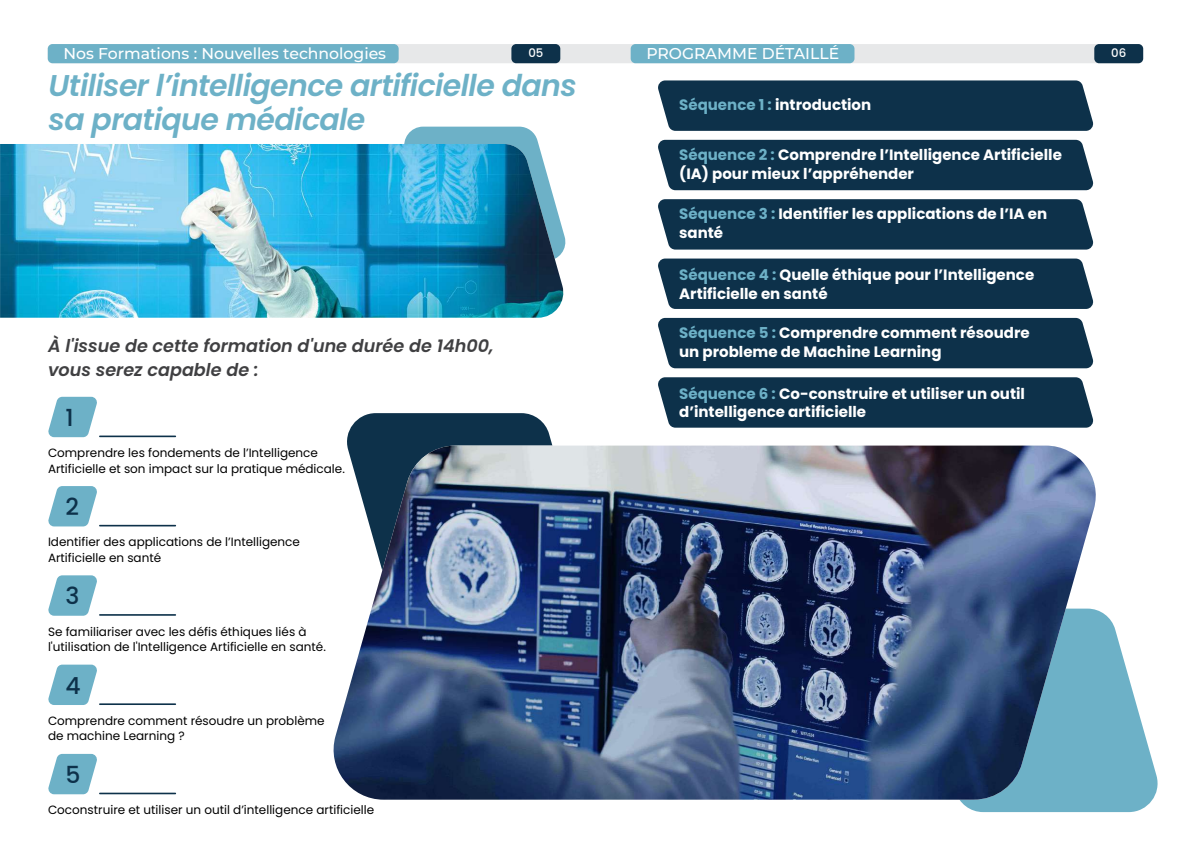
<style>
.page{position:relative;width:1191px;height:842px;background:#fff}
.page>*{position:absolute;margin:0;border:0;box-sizing:border-box;transform-origin:0 0}
.t1{font:italic 600 30px/34.4px "Poppins";letter-spacing:-.02em;color:#6db1c7}
.t2{font:500 23.5px "Poppins";color:#0d314a}
.t3{font:italic 600 17.6px/24.4px "Poppins";color:#404042}
.t4{font:500 15.7px "Montserrat";color:#fff}
.t5{font:700 15px/18.6px "Poppins";color:#fff}
.t6{font:12px/15.6px "Poppins";color:#010101}
.t7{font:500 11.7px "Poppins";color:#fff}
.s1{color:#6db1c7}
</style>
<div class="page">
<svg style="left:960px;top:612px;width:198px;height:200px;fill:#6db1c7"></svg>
<div style="left:48px;top:44px;width:1095px;height:19px;background:#e7e8e9;border-radius:5px"></div>
<div style="left:630px;top:44px;width:224px;height:19px;background:#6db1c7;border-radius:5px"></div>
<div style="left:1094px;top:44px;width:49px;height:19px;background:#0d314a;border-radius:5px"></div>
<div style="left:658px;top:80px;width:436px;height:51px;background:#0d314a"></div>
<div style="left:658px;top:140px;width:436px;height:50px;background:#0d314a"></div>
<div style="left:658px;top:199px;width:436px;height:51px;background:#0d314a"></div>
<div style="left:658px;top:259px;width:436px;height:50px;background:#0d314a"></div>
<div style="left:658px;top:318px;width:436px;height:50px;background:#0d314a"></div>
<div style="left:658px;top:377px;width:436px;height:51px;background:#0d314a"></div>
<svg style="left:347px;top:413px;width:248px;height:33px;fill:#0d314a"></svg>
<div style="left:48px;top:44px;width:351px;height:19px;background:#6db1c7;border-radius:5px"></div>
<div style="left:511px;top:44px;width:49px;height:19px;background:#0d314a;border-radius:5px"></div>
<svg style="left:48px;top:397px;width:49px;height:40px"></svg>
<hr style="left:99px;top:436px;width:77px;height:1px;background:#0d314a">
<svg style="left:48px;top:486px;width:49px;height:40px"></svg>
<hr style="left:99px;top:525px;width:77px;height:1px;background:#0d314a">
<svg style="left:48px;top:575px;width:49px;height:41px"></svg>
<hr style="left:99px;top:614px;width:77px;height:2px;background:#0d314a">
<svg style="left:48px;top:665px;width:49px;height:40px"></svg>
<hr style="left:99px;top:703px;width:77px;height:2px;background:#0d314a">
<svg style="left:48px;top:754px;width:49px;height:40px"></svg>
<hr style="left:99px;top:793px;width:77px;height:1px;background:#0d314a">
<img style="left:333px;top:446px;width:769px;height:354px">
<svg style="left:404px;top:127px;width:135px;height:17px"></svg>
<img style="left:0;top:144px;width:566px;height:174px">
<h3 class="t4" style="left:64px;top:43px;width:324px">Nos Formations : Nouvelles technologies</h3>
<h1 class="t1" style="left:49px;top:68px;width:529px">Utiliser l’intelligence artificielle dans sa pratique médicale</h1>
<p class="t7" style="left:528px;top:46px;width:17px">05</p>
<h3 class="t3" style="left:48px;top:333px;width:447px">À l'issue de cette formation d'une durée de 14h00, vous serez capable de :</h3>
<h2 class="t2" style="left:65px;top:404px;width:10px">1</h2>
<p class="t6" style="left:48px;top:445px;width:298px">Comprendre les fondements de l’Intelligence<br>Artificielle et son impact sur la pratique médicale.</p>
<h2 class="t2" style="left:65px;top:493px;width:15px">2</h2>
<p class="t6" style="left:48px;top:534px;width:253px">Identifier des applications de l’Intelligence<br>Artificielle en santé</p>
<h2 class="t2" style="left:65px;top:583px;width:15px">3</h2>
<p class="t6" style="left:48px;top:624px;width:279px">Se familiariser avec les défis éthiques liés à l'utilisation de l'Intelligence Artificielle en santé.</p>
<h2 class="t2" style="left:65px;top:672px;width:17px">4</h2>
<p class="t6" style="left:48px;top:713px;width:278px">Comprendre comment résoudre un problème de machine Learning ?</p>
<h2 class="t2" style="left:65px;top:761px;width:17px">5</h2>
<p class="t6" style="left:48px;top:802px;width:328px">Coconstruire et utiliser un outil d’intelligence artificielle</p>
<h3 class="t4" style="left:646px;top:43px;width:194px">PROGRAMME DÉTAILLÉ</h3>
<p class="t7" style="left:1111px;top:46px;width:17px">06</p>
<p class="t5" style="left:679px;top:95px;width:194px"><span class="s1">Séquence 1 :</span> introduction</p>
<p class="t5" style="left:679px;top:145px;width:384px"><span class="s1">Séquence 2 :</span> Comprendre l’Intelligence Artificielle (IA) pour mieux l’appréhender</p>
<p class="t5" style="left:679px;top:205px;width:369px"><span class="s1">Séquence 3 :</span> Identifier les applications de l’IA en santé</p>
<p class="t5" style="left:679px;top:265px;width:356px"><span class="s1">Séquence 4 :</span> Quelle éthique pour l’Intelligence<br>Artificielle en santé</p>
<p class="t5" style="left:679px;top:324px;width:352px"><span class="s1">Séquence 5 :</span> Comprendre comment résoudre un probleme de Machine Learning</p>
<p class="t5" style="left:679px;top:384px;width:347px"><span class="s1">Séquence 6 :</span> Co-construire et utiliser un outil d’intelligence artificielle</p>
</div>
